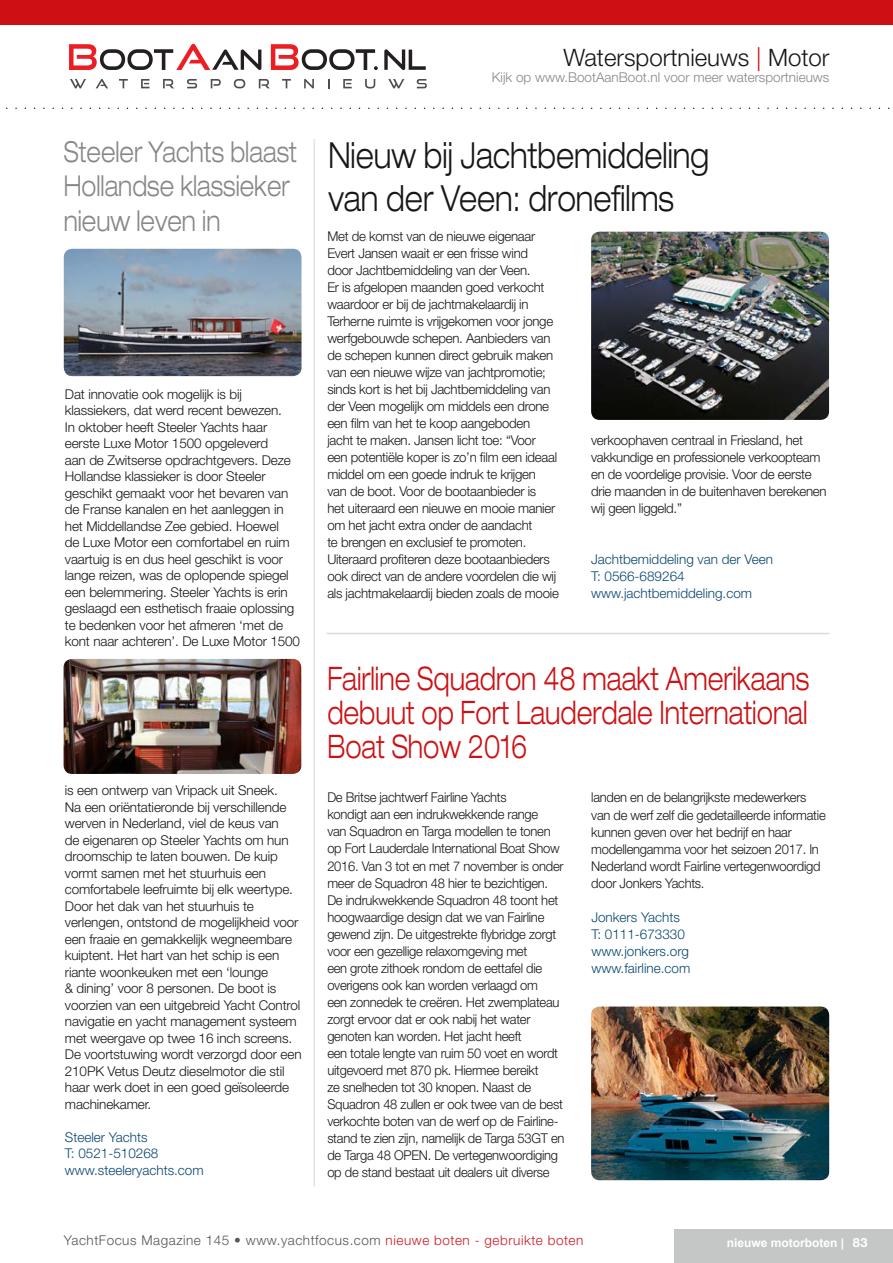
<style>
.page{position:relative;width:893px;height:1263px;background:#fff}
.page>*{position:absolute;margin:0;border:0;box-sizing:border-box;transform-origin:0 0}
.t1{font:300 expanded 36px/43.5px "Helvetica Neue LT Std";color:#181716;scale:.78 1}
.t2{font:300 expanded 32.4px/34px "Helvetica Neue LT Std";color:#cd1013;text-align:justify;scale:.75 1}
.t3{font:300 expanded 28.8px/34.5px "Helvetica Neue LT Std";color:#868786;scale:.77 1}
.t4{font:300 24px "Helvetica Neue LT Std";color:#181716}
.t5{font:300 13.5px/16.5px "Helvetica Neue LT Std";letter-spacing:-.02em;color:#181716}
.t6{font:300 13.5px/17px "Helvetica Neue LT Std";letter-spacing:-.02em;color:#181716;scale:.96 1}
.t7{font:300 13.5px/17px "Helvetica Neue LT Std";color:#0a4871}
.t8{font:300 13.5px "Helvetica Neue LT Std";letter-spacing:.04em;color:#565655}
.t9{font:300 13.5px "Helvetica Neue LT Std";color:#868786}
.t10{font:700 12px "Arial";color:#fff}
.s1{color:#cd1013}
.s2{color:#ce1a24}
.s3{font-family:"Helvetica Neue LT Std";font-size:12.75px}
</style>
<div class="page">
<div style="left:674px;top:1230px;width:219px;height:33px;background:#c5c6c6"></div>
<div style="left:0;top:0;width:893px;height:25px;background:#cd1013"></div>
<hr style="left:327px;top:633px;width:502px;height:1px;background:#d9dada">
<svg style="left:69px;top:44px;width:192px;height:26px"></svg>
<svg style="left:271px;top:44px;width:107px;height:26px"></svg>
<svg style="left:384px;top:49px;width:42px;height:21px"></svg>
<svg style="left:70px;top:79px;width:16px;height:10px"></svg>
<svg style="left:96px;top:79px;width:12px;height:9px"></svg>
<svg style="left:119px;top:79px;width:9px;height:9px"></svg>
<svg style="left:141px;top:79px;width:8px;height:9px"></svg>
<svg style="left:163px;top:79px;width:11px;height:9px"></svg>
<svg style="left:187px;top:79px;width:10px;height:9px"></svg>
<svg style="left:211px;top:79px;width:10px;height:9px"></svg>
<svg style="left:234px;top:79px;width:11px;height:9px"></svg>
<svg style="left:259px;top:79px;width:11px;height:9px"></svg>
<svg style="left:282px;top:79px;width:9px;height:9px"></svg>
<svg style="left:304px;top:79px;width:10px;height:9px"></svg>
<svg style="left:343px;top:79px;width:9px;height:9px"></svg>
<svg style="left:365px;top:79px;width:10px;height:10px"></svg>
<svg style="left:388px;top:79px;width:16px;height:10px"></svg>
<svg style="left:417px;top:79px;width:10px;height:9px"></svg>
<img style="left:591px;top:232px;width:238px;height:188px">
<hr style="left:314px;top:139px;width:1px;height:1047px;background:#d9dada">
<img style="left:64px;top:249px;width:237px;height:127px">
<img style="left:64px;top:659px;width:237px;height:115px">
<img style="left:591px;top:1006px;width:238px;height:174px">
<h3 class="t3" style="left:64px;top:134px;width:304px">Steeler Yachts blaast<br>Hollandse klassieker nieuw leven in</h3>
<p class="t5" style="left:65px;top:385px;width:237px">Dat innovatie ook mogelijk is bij klassiekers, dat werd recent bewezen.<br>In oktober heeft Steeler Yachts haar eerste Luxe Motor 1500 opgeleverd<br>aan de Zwitserse opdrachtgevers. Deze Hollandse klassieker is door Steeler geschikt gemaakt voor het bevaren van de Franse kanalen en het aanleggen in het Middellandse Zee gebied. Hoewel<br>de Luxe Motor een comfortabel en ruim vaartuig is en dus heel geschikt is voor lange reizen, was de oplopende spiegel een belemmering. Steeler Yachts is erin geslaagd een esthetisch fraaie oplossing te bedenken voor het afmeren ‘met de kont naar achteren’. De Luxe Motor 1500</p>
<p class="t5" style="left:65px;top:782px;width:238px">is een ontwerp van Vripack uit Sneek.<br>Na een oriëntatieronde bij verschillende werven in Nederland, viel de keus van<br>de eigenaren op Steeler Yachts om hun droomschip te laten bouwen. De kuip vormt samen met het stuurhuis een comfortabele leefruimte bij elk weertype.<br>Door het dak van het stuurhuis te verlengen, ontstond de mogelijkheid voor een fraaie en gemakkelijk wegneembare kuiptent. Het hart van het schip is een riante woonkeuken met een ‘lounge<br>&amp; dining’ voor 8 personen. De boot is voorzien van een uitgebreid Yacht Control navigatie en yacht management systeem met weergave op twee 16 inch screens.<br>De voortstuwing wordt verzorgd door een 210PK Vetus Deutz dieselmotor die stil haar werk doet in een goed geïsoleerde machinekamer.</p>
<p class="t7" style="left:65px;top:1128px;width:140px;line-height:16.5px">Steeler Yachts<br>T: 0521-510268 www.steeleryachts.com</p>
<h3 class="t4" style="left:564px;top:43px;width:267px">Watersportnieuws <span class="s1">|</span> Motor</h3>
<p class="t9" style="left:492px;top:69px;width:339px">Kijk op www.BootAanBoot.nl voor meer watersportnieuws</p>
<h1 class="t1" style="left:328px;top:133px;width:490px">Nieuw bij Jachtbemiddeling van der Veen: dronefilms</h1>
<p class="t5" style="left:327px;top:228px;width:233px;line-height:17px">Met de komst van de nieuwe eigenaar Evert Jansen waait er een frisse wind<br>door Jachtbemiddeling van der Veen.<br>Er is afgelopen maanden goed verkocht waardoor er bij de jachtmakelaardij in Terherne ruimte is vrijgekomen voor jonge werfgebouwde schepen. Aanbieders van de schepen kunnen direct gebruik maken van een nieuwe wijze van jachtpromotie; sinds kort is het bij Jachtbemiddeling van der Veen mogelijk om middels een drone een film van het te koop aangeboden jacht te maken. Jansen licht toe: “Voor een potentiële koper is zo’n film een ideaal middel om een goede indruk te krijgen van de boot. Voor de bootaanbieder is<br>het uiteraard een nieuwe en mooie manier om het jacht extra onder de aandacht<br>te brengen en exclusief te promoten.<br>Uiteraard profiteren deze bootaanbieders ook direct van de andere voordelen die wij als jachtmakelaardij bieden zoals de mooie</p>
<p class="t5" style="left:591px;top:432px;width:237px;line-height:17px">verkoophaven centraal in Friesland, het vakkundige en professionele verkoopteam en de voordelige provisie. Voor de eerste drie maanden in de buitenhaven berekenen wij geen liggeld.”</p>
<p class="t7" style="left:591px;top:551px;width:184px">Jachtbemiddeling van der Veen<br>T: 0566-689264 www.jachtbemiddeling.com</p>
<h2 class="t2" style="left:327px;top:661px;width:644px">Fairline Squadron 48 maakt Amerikaans debuut op Fort Lauderdale International Boat Show 2016</h2>
<p class="t6" style="left:327px;top:789px;width:248px">De Britse jachtwerf Fairline Yachts<br>kondigt aan een indrukwekkende range<br>van Squadron en Targa modellen te tonen op Fort Lauderdale International Boat Show 2016. Van 3 tot en met 7 november is onder meer de Squadron 48 hier te bezichtigen.<br>De indrukwekkende Squadron 48 toont het hoogwaardige design dat we van Fairline gewend zijn. De uitgestrekte flybridge zorgt voor een gezellige relaxomgeving met<br>een grote zithoek rondom de eettafel die overigens ook kan worden verlaagd om<br>een zonnedek te creëren. Het zwemplateau zorgt ervoor dat er ook nabij het water genoten kan worden. Het jacht heeft<br>een totale lengte van ruim 50 voet en wordt uitgevoerd met 870 pk. Hiermee bereikt<br>ze snelheden tot 30 knopen. Naast de Squadron 48 zullen er ook twee van de best verkochte boten van de werf op de Fairline&shy;stand te zien zijn, namelijk de Targa 53GT en de Targa 48 OPEN. De vertegenwoordiging op de stand bestaat uit dealers uit diverse</p>
<p class="t6" style="left:591px;top:789px;width:246px">landen en de belangrijkste medewerkers van de werf zelf die gedetailleerde informatie kunnen geven over het bedrijf en haar modellengamma voor het seizoen 2017. In Nederland wordt Fairline vertegenwoordigd door Jonkers Yachts.</p>
<p class="t7" style="left:591px;top:908px;width:101px">Jonkers Yachts<br>T: 0111-673330 www.jonkers.org www.fairline.com</p>
<p class="t8" style="left:64px;top:1232px;width:521px">YachtFocus Magazine 145 • www.yachtfocus.com <span class="s2">nieuwe boten - gebruikte boten</span></p>
<p class="t10" style="left:727px;top:1235px;width:142px">nieuwe motorboten | <span class="s3">83</span></p>
</div>
